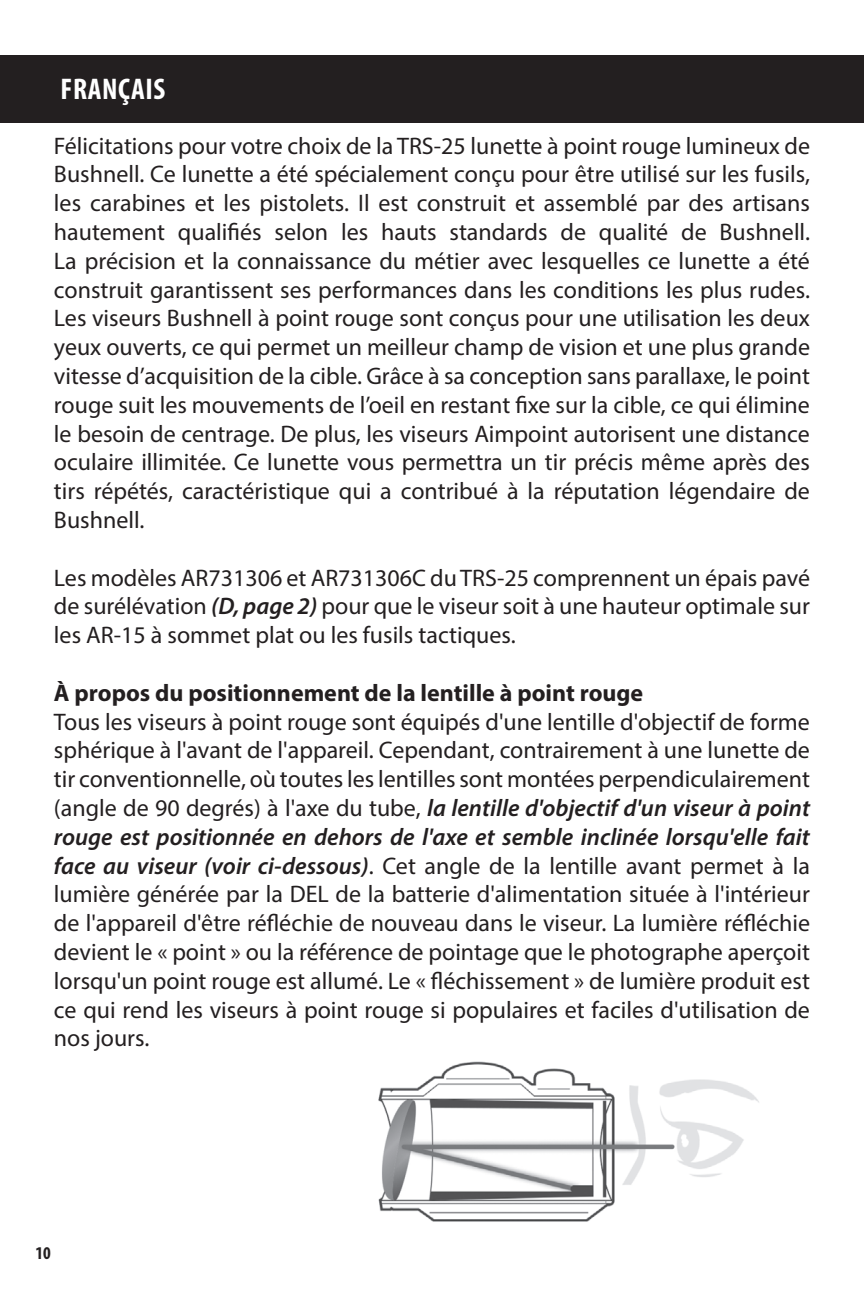
<style>
.page{position:relative;width:864px;height:1296px;background:#fff}
.page>*{position:absolute;margin:0;border:0;box-sizing:border-box;transform-origin:0 0}
.t1{font:700 condensed 30px "Myriad Pro";letter-spacing:.03em;color:#fff}
.t2{font:24px/28.8px "Myriad Pro";color:#231f20;text-align:justify}
.t3{font:700 24px "Myriad Pro";color:#231f20}
.t4{font:700 condensed 18px "Myriad Pro";color:#231f20}
.s1{font-weight:600;font-style:italic}
</style>
<div class="page">
<div style="left:0;top:55px;width:864px;height:68px;background:#231f20"></div>
<img style="left:378px;top:1061px;width:381px;height:161px">
<p class="t1" style="left:61px;top:70px;width:83px">FRANÇAIS</p>
<p class="t2" style="left:54px;top:131px;width:758px">Félicitations pour votre choix de la TRS-25 lunette à point rouge lumineux de Bushnell. Ce lunette a été spécialement conçu pour être utilisé sur les fusils, les carabines et les pistolets. Il est construit et assemblé par des artisans hautement qualifiés selon les hauts standards de qualité de Bushnell.<br>La précision et la connaissance du métier avec lesquelles ce lunette a été construit garantissent ses performances dans les conditions les plus rudes.<br>Les viseurs Bushnell à point rouge sont conçus pour une utilisation les deux yeux ouverts, ce qui permet un meilleur champ de vision et une plus grande vitesse d’acquisition de la cible. Grâce à sa conception sans parallaxe, le point rouge suit les mouvements de l’oeil en restant fixe sur la cible, ce qui élimine le besoin de centrage. De plus, les viseurs Aimpoint autorisent une distance oculaire illimitée. Ce lunette vous permettra un tir précis même après des tirs répétés, caractéristique qui a contribué à la réputation légendaire de Bushnell.</p>
<p class="t2" style="left:54px;top:563px;width:758px">Les modèles AR731306 et AR731306C du TRS-25 comprennent un épais pavé de surélévation <span class="s1">(D, page 2)</span> pour que le viseur soit à une hauteur optimale sur les AR-15 à sommet plat ou les fusils tactiques.</p>
<p class="t3" style="left:54px;top:677px;width:591px">À propos du positionnement de la lentille à point rouge</p>
<p class="t2" style="left:54px;top:707px;width:758px">Tous les viseurs à point rouge sont équipés d'une lentille d'objectif de forme sphérique à l'avant de l'appareil. Cependant, contrairement à une lunette de tir conventionnelle, où toutes les lentilles sont montées perpendiculairement (angle de 90 degrés) à l'axe du tube, <span class="s1">la lentille d'objectif d'un viseur à point rouge est positionnée en dehors de l'axe et semble inclinée lorsqu'elle fait face au viseur (voir ci-dessous)</span>. Cet angle de la lentille avant permet à la lumière générée par la DEL de la batterie d'alimentation située à l'intérieur de l'appareil d'être réfléchie de nouveau dans le viseur. La lumière réfléchie devient le « point » ou la référence de pointage que le photographe aperçoit lorsqu'un point rouge est allumé. Le « fléchissement » de lumière produit est ce qui rend les viseurs à point rouge si populaires et faciles d'utilisation de nos jours.</p>
<p class="t4" style="left:36px;top:1241px;width:17px">10</p>
</div>
